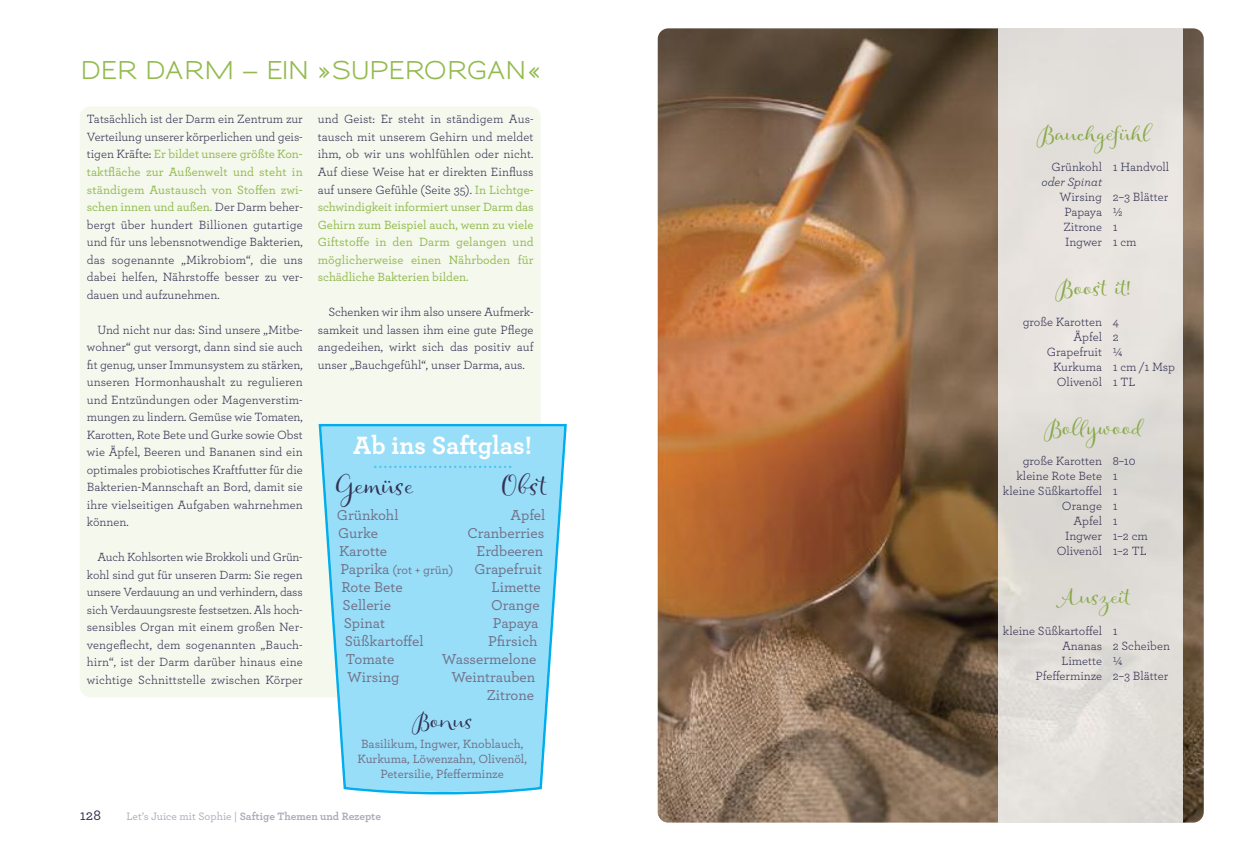
<style>
.page{position:relative;width:1241px;height:851px;background:#fff}
.page>*{position:absolute;margin:0;border:0;box-sizing:border-box;transform-origin:0 0}
.t1{font:700 26.25px "Archer";letter-spacing:-.005em;color:#fff}
.t2{font:700 23.75px "Sansumi";letter-spacing:.005em;color:#93ba4e}
.t3{font:23.75px "Allegretto Script";color:#343153}
.t4{font:20px "Allegretto Script";color:#88a948}
.t5{font:20px "Allegretto Script";color:#343153}
.t6{font:500 15px/18px "Archer";color:#716f87;text-align:right}
.t7{font:500 15px "Archer";color:#343153}
.t8{font:12.5px/17.5px "Archer";color:#343153;text-align:justify}
.t9{font:500 12.5px/17.5px "Archer";color:#93ba4e;text-align:justify}
.t10{font:500 12.5px/15px "Archer";color:#716f87;text-align:center}
.t11{font:italic 12.5px "Archer";color:#343153}
.t12{font:12.38px/17.5px "Archer";letter-spacing:-.01em;color:#343153;text-align:justify}
.t13{font:700 11.25px "Archer";color:#aeadba}
.s1{font-weight:500;color:#93ba4e}
.s2{font-size:12.5px}
.s3{font-weight:400;color:#343153}
.s4{font-size:15px}
.s5{font-weight:500}
</style>
<div class="page">
<img style="left:657px;top:28px;width:546px;height:794px;border-radius:11px">
<div style="left:80px;top:106px;width:460px;height:591px;background:#f4f8ed;border-radius:11px"></div>
<img style="left:997px;top:28px;width:185px;height:794px">
<svg style="left:1140px;top:812px;width:20px;height:10px"></svg>
<svg style="left:318px;top:424px;width:248px;height:371px;background:#9edff7"></svg>
<svg style="left:374px;top:465px;width:137px;height:3px"></svg>
<h2 class="t2" style="left:80px;top:57px;width:462px">DER DARM – EIN »SUPERORGAN«</h2>
<p class="t8" style="left:87px;top:112px;width:217px">Tatsächlich ist der Darm ein Zentrum zur Verteilung unserer körperlichen und geis&shy;tigen Kräfte: <span class="s1">Er bildet unsere größte Kon&shy;taktfläche zur Außenwelt und steht in ständigem Austausch von Stoffen zwi&shy;schen innen und außen.</span> Der Darm beher&shy;bergt über hundert Billionen gutartige und für uns lebensnotwendige Bakterien, das sogenannte „Mikrobiom“, die uns dabei helfen, Nährstoffe besser zu ver&shy;dauen und aufzunehmen.</p>
<p class="t8" style="left:87px;top:322px;width:217px;text-indent:11px">Und nicht nur das: Sind unsere „Mitbe&shy;wohner“ gut versorgt, dann sind sie auch fit genug, unser Immunsystem zu stärken, unseren Hormonhaushalt zu regulieren und Entzündungen oder Magenverstim&shy;mungen zu lindern. Gemüse wie Tomaten, Karotten, Rote Bete und Gurke sowie Obst wie Äpfel, Beeren und Bananen sind ein optimales probiotisches Kraftfutter für die Bakterien-Mannschaft an Bord, damit sie ihre vielseitigen Aufgaben wahrnehmen können.</p>
<p class="t12" style="left:87px;top:549px;width:217px;text-indent:11px">Auch Kohlsorten wie Brokkoli und Grün&shy;kohl sind gut für unseren Darm: Sie regen unsere Verdauung an und verhindern, dass sich Verdauungsreste festsetzen. <span class="s2">Als hoch-</span></p>
<p class="t8" style="left:87px;top:619px;width:217px">sensibles Organ mit einem großen Ner&shy;vengeflecht, dem sogenannten „Bauch&shy;hirn“, ist der Darm darüber hinaus eine wichtige Schnittstelle zwischen Körper</p>
<p class="t9" style="left:318px;top:112px;width:217px"><span class="s3">und Geist: Er steht in ständigem Aus&shy;tausch mit unserem Gehirn und meldet ihm, ob wir uns wohlfühlen oder nicht.<br>Auf diese Weise hat er direkten Einfluss auf unsere Gefühle (Seite 35).</span> In Lichtge&shy;schwindigkeit informiert unser Darm das Gehirn zum Beispiel auch, wenn zu viele Giftstoffe in den Darm gelangen und möglicherweise einen Nährboden für schädliche Bakterien bilden.</p>
<p class="t8" style="left:318px;top:304px;width:217px;text-indent:11px">Schenken wir ihm also unsere Aufmerk&shy;samkeit und lassen ihm eine gute Pflege angedeihen, wirkt sich das positiv auf unser „Bauchgefühl“, unser Darma, aus.</p>
<h1 class="t1" style="left:353px;top:436px;width:180px">Ab ins Saftglas!</h1>
<h2 class="t3" style="left:336px;top:470px;width:79px">Gemüse</h2>
<h2 class="t3" style="left:502px;top:470px;width:45px">Obst</h2>
<p class="t6" style="left:337px;top:508px;width:63px">Grünkohl</p>
<p class="t6" style="left:510px;top:508px;width:36px">Apfel</p>
<p class="t6" style="left:338px;top:526px;width:41px">Gurke</p>
<p class="t6" style="left:467px;top:526px;width:78px">Cranberries</p>
<p class="t6" style="left:339px;top:544px;width:50px">Karotte</p>
<p class="t6" style="left:476px;top:544px;width:68px">Erdbeeren</p>
<p class="t10" style="left:340px;top:564px;width:114px"><span class="s4">Paprika</span> (rot + grün)</p>
<p class="t6" style="left:474px;top:562px;width:69px">Grapefruit</p>
<p class="t6" style="left:341px;top:580px;width:63px">Rote Bete</p>
<p class="t6" style="left:491px;top:580px;width:51px">Limette</p>
<p class="t6" style="left:342px;top:598px;width:50px">Sellerie</p>
<p class="t6" style="left:491px;top:598px;width:50px">Orange</p>
<p class="t6" style="left:344px;top:616px;width:43px">Spinat</p>
<p class="t6" style="left:493px;top:616px;width:47px">Papaya</p>
<p class="t6" style="left:345px;top:634px;width:80px">Süßkartoffel</p>
<p class="t6" style="left:488px;top:634px;width:51px">Pfirsich</p>
<p class="t6" style="left:346px;top:652px;width:50px">Tomate</p>
<p class="t6" style="left:442px;top:652px;width:96px">Wassermelone</p>
<p class="t6" style="left:347px;top:670px;width:54px">Wirsing</p>
<p class="t6" style="left:451px;top:670px;width:85px">Weintrauben<br>Zitrone</p>
<h3 class="t5" style="left:412px;top:708px;width:62px">Bonus</h3>
<p class="t10" style="left:357px;top:738px;width:171px">Basilikum, Ingwer, Knoblauch,<br>Kurkuma, Löwenzahn, Olivenöl,<br>Petersilie, Pfefferminze</p>
<p class="t7" style="left:80px;top:810px;width:23px">128</p>
<p class="t13" style="left:126px;top:812px;width:256px"><span class="s5">Let’s Juice mit Sophie |</span> Saftige Themen und Rezepte</p>
<h3 class="t4" style="left:1036px;top:121px;width:115px">Bauchgefühl</h3>
<p class="t8" style="left:1051px;top:160px;width:119px">Grünkohl 1 Handvoll</p>
<p class="t11" style="left:1041px;top:178px;width:62px">oder Spinat</p>
<p class="t8" style="left:1063px;top:191px;width:106px;line-height:15px;text-align:left;text-indent:-4px">Wirsing 2–3 Blätter<br>Papaya ½<br>Zitrone 1<br>Ingwer 1 cm</p>
<h3 class="t4" style="left:1055px;top:276px;width:77px">Boost it!</h3>
<p class="t8" style="left:1022px;top:314px;width:98px">große Karotten 4</p>
<p class="t8" style="left:1073px;top:329px;width:47px">Äpfel 2</p>
<p class="t8" style="left:1046px;top:344px;width:77px">Grapefruit ¼</p>
<p class="t8" style="left:1052px;top:359px;width:123px">Kurkuma 1 cm /1 Msp</p>
<p class="t8" style="left:1056px;top:374px;width:80px">Olivenöl 1 TL</p>
<h3 class="t4" style="left:1043px;top:415px;width:101px">Bollywood</h3>
<p class="t8" style="left:1022px;top:453px;width:114px">große Karotten 8–10</p>
<p class="t8" style="left:1016px;top:468px;width:103px">kleine Rote Bete 1</p>
<p class="t8" style="left:1002px;top:483px;width:116px">kleine Süßkartoffel 1</p>
<p class="t8" style="left:1061px;top:498px;width:57px">Orange 1</p>
<p class="t8" style="left:1073px;top:513px;width:46px">Apfel 1</p>
<p class="t8" style="left:1064px;top:528px;width:84px">Ingwer 1–2 cm</p>
<p class="t8" style="left:1056px;top:543px;width:91px">Olivenöl 1–2 TL</p>
<h3 class="t4" style="left:1056px;top:584px;width:75px">Auszeit</h3>
<p class="t8" style="left:1002px;top:622px;width:116px">kleine Süßkartoffel 1</p>
<p class="t8" style="left:1061px;top:637px;width:109px">Ananas 2 Scheiben</p>
<p class="t8" style="left:1061px;top:652px;width:63px">Limette ¼</p>
<p class="t8" style="left:1035px;top:667px;width:134px">Pfefferminze 2–3 Blätter</p>
</div>
